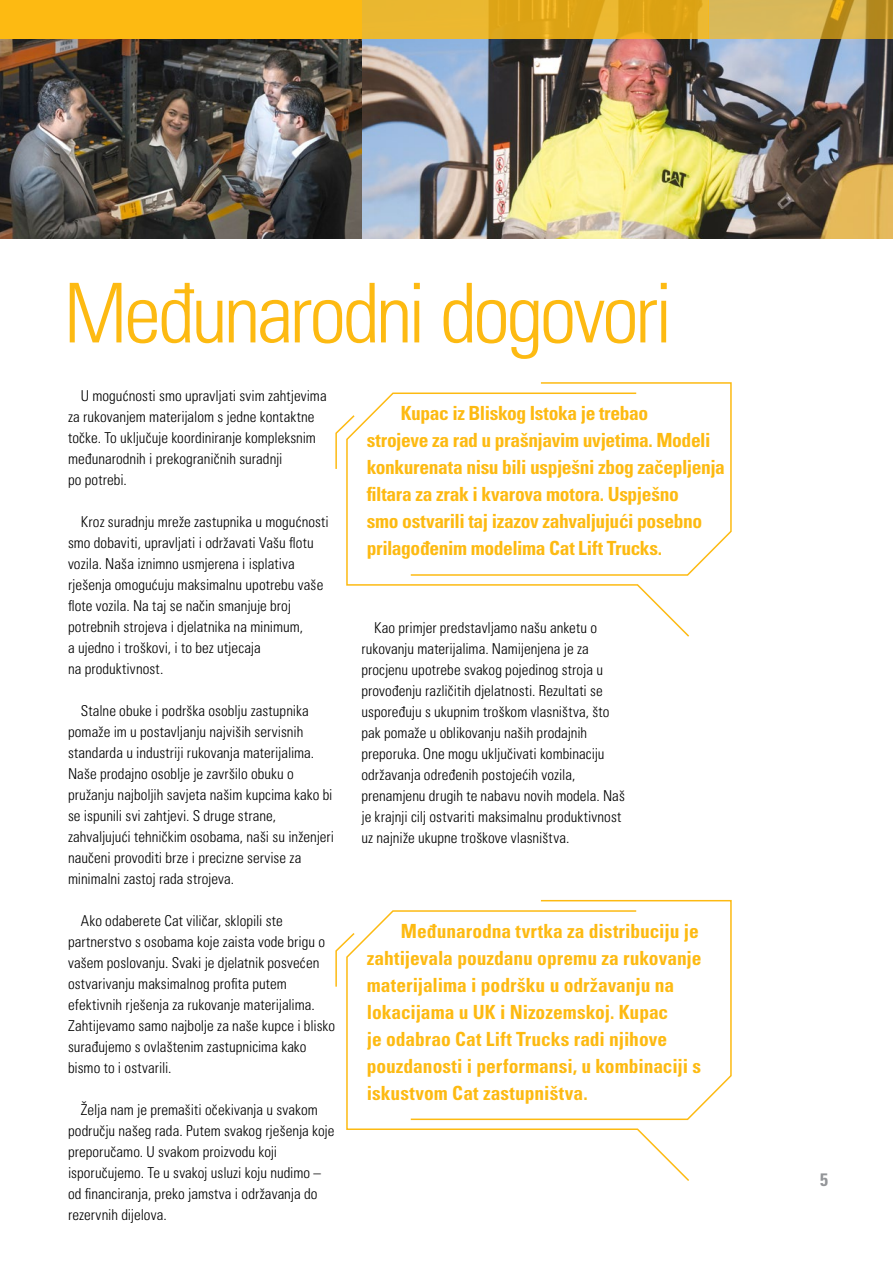
<style>
.page{position:relative;width:893px;height:1263px;background:#fff}
.page>*{position:absolute;margin:0;border:0;box-sizing:border-box;transform-origin:0 0}
.t1{font:82.5px "Univers LTCYR 47 Light Cond";letter-spacing:-.045em;color:#fdba12}
.t2{font:19.5px/27px "Univers LTCYR 67 Bold Cond";letter-spacing:-.01em;color:#fdba12}
.t3{font:18px "Univers LTCYR 67 Bold Cond";color:#939598}
.t4{font:15px/21px "Univers LTCYR 47 Light Cond";letter-spacing:.005em;color:#000}
</style>
<div class="page">
<img style="left:361px;top:38px;width:532px;height:200px">
<img style="left:0;top:38px;width:361px;height:200px">
<div style="left:0;top:0;width:361px;height:38px;background:#fdba12"></div>
<svg style="left:361px;top:0;width:348px;height:38px;background:#e4ad21"></svg>
<svg style="left:709px;top:0;width:184px;height:38px;background:#d1ad49"></svg>
<svg style="left:346px;top:392px;width:343px;height:245px"></svg>
<svg style="left:409px;top:382px;width:323px;height:194px"></svg>
<svg style="left:335px;top:414px;width:21px;height:56px"></svg>
<svg style="left:346px;top:910px;width:343px;height:271px"></svg>
<svg style="left:409px;top:899px;width:323px;height:222px"></svg>
<svg style="left:335px;top:931px;width:21px;height:57px"></svg>
<h1 class="t1" style="left:64px;top:257px;width:611px">Međunarodni dogovori</h1>
<p class="t4" style="left:68px;top:384px;width:260px;text-indent:13px">U mogućnosti smo upravljati svim zahtjevima za rukovanjem materijalom s jedne kontaktne točke. To uključuje koordiniranje kompleksnim međunarodnih i prekograničnih suradnji<br>po potrebi.</p>
<p class="t4" style="left:68px;top:510px;width:262px;text-indent:13px">Kroz suradnju mreže zastupnika u mogućnosti smo dobaviti, upravljati i održavati Vašu flotu vozila. Naša iznimno usmjerena i isplativa rješenja omogućuju maksimalnu upotrebu vaše flote vozila. Na taj se način smanjuje broj potrebnih strojeva i djelatnika na minimum,<br>a ujedno i troškovi, i to bez utjecaja<br>na produktivnost.</p>
<p class="t4" style="left:68px;top:699px;width:268px;text-indent:13px">Stalne obuke i podrška osoblju zastupnika pomaže im u postavljanju najviših servisnih standarda u industriji rukovanja materijalima.<br>Naše prodajno osoblje je završilo obuku o pružanju najboljih savjeta našim kupcima kako bi se ispunili svi zahtjevi. S druge strane, zahvaljujući tehničkim osobama, naši su inženjeri naučeni provoditi brze i precizne servise za minimalni zastoj rada strojeva.</p>
<p class="t4" style="left:68px;top:909px;width:269px;text-indent:13px">Ako odaberete Cat viličar, sklopili ste partnerstvo s osobama koje zaista vode brigu o vašem poslovanju. Svaki je djelatnik posvećen ostvarivanju maksimalnog profita putem efektivnih rješenja za rukovanje materijalima.<br>Zahtijevamo samo najbolje za naše kupce i blisko surađujemo s ovlaštenim zastupnicima kako bismo to i ostvarili.</p>
<p class="t4" style="left:68px;top:1098px;width:268px;text-indent:13px">Želja nam je premašiti očekivanja u svakom području našeg rada. Putem svakog rješenja koje preporučamo. U svakom proizvodu koji isporučujemo. Te u svakoj usluzi koju nudimo – od financiranja, preko jamstva i održavanja do rezervnih dijelova.</p>
<p class="t2" style="left:367px;top:399px;width:360px;text-indent:34px">Kupac iz Bliskog Istoka je trebao<br>strojeve za rad u prašnjavim uvjetima. Modeli konkurenata nisu bili uspješni zbog začepljenja filtara za zrak i kvarova motora. Uspješno<br>smo ostvarili taj izazov zahvaljujući posebno prilagođenim modelima Cat Lift Trucks.</p>
<p class="t4" style="left:361px;top:616px;width:265px;text-indent:13px">Kao primjer predstavljamo našu anketu o rukovanju materijalima. Namijenjena je za procjenu upotrebe svakog pojedinog stroja u provođenju različitih djelatnosti. Rezultati se uspoređuju s ukupnim troškom vlasništva, što pak pomaže u oblikovanju naših prodajnih preporuka. One mogu uključivati kombinaciju održavanja određenih postojećih vozila, prenamjenu drugih te nabavu novih modela. Naš je krajnji cilj ostvariti maksimalnu produktivnost uz najniže ukupne troškove vlasništva.</p>
<p class="t2" style="left:367px;top:918px;width:336px;text-indent:34px">Međunarodna tvrtka za distribuciju je zahtijevala pouzdanu opremu za rukovanje materijalima i podršku u održavanju na lokacijama u UK i Nizozemskoj. Kupac<br>je odabrao Cat Lift Trucks radi njihove pouzdanosti i performansi, u kombinaciji s iskustvom Cat zastupništva.</p>
<p class="t3" style="left:820px;top:1168px;width:9px">5</p>
</div>
